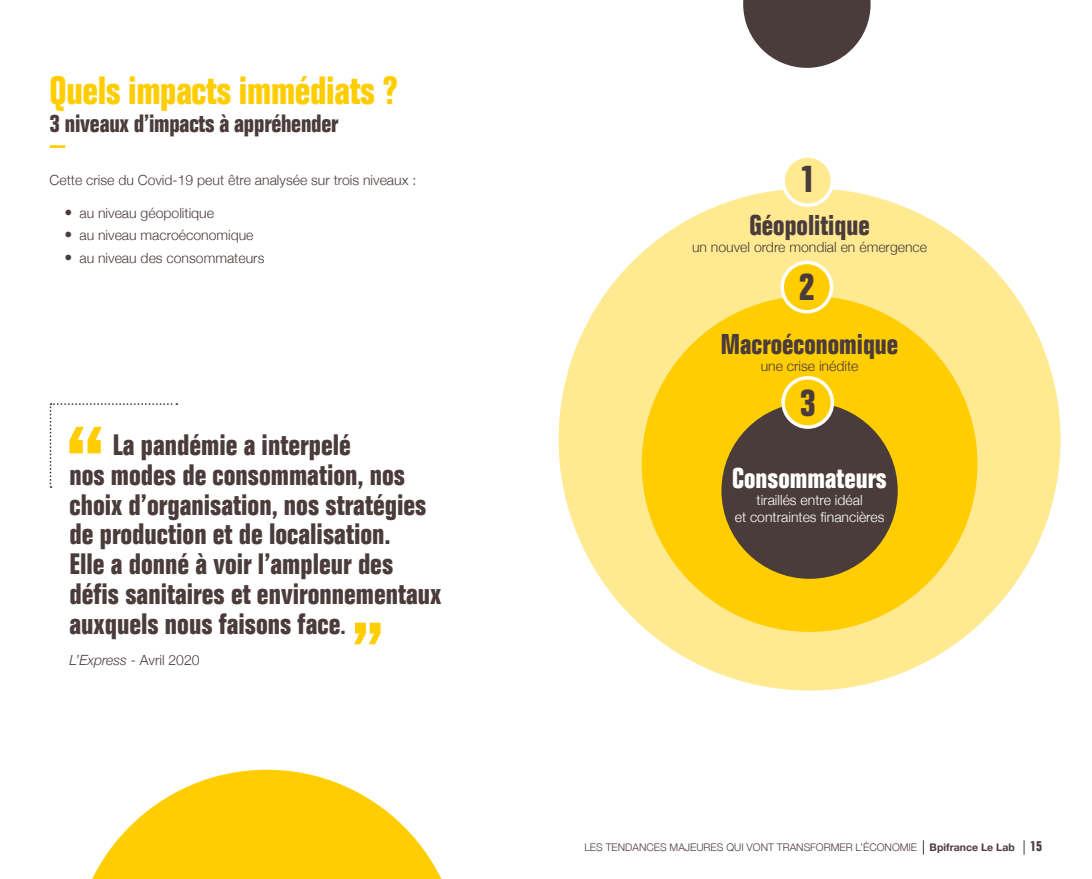
<style>
.page{position:relative;width:1092px;height:879px;background:#fff}
.page>*{position:absolute;margin:0;border:0;box-sizing:border-box;transform-origin:0 0}
.t1{font:700 condensed 38.5px "Folio";letter-spacing:-.01em;color:#ffcd00}
.t2{font:700 condensed 37.62px "Folio";color:#4b3c3c}
.t3{font:700 condensed 28.88px/29.8px "Folio";color:#4b3c3c}
.t4{font:700 condensed 28px "Folio";color:#4b3c3c}
.t5{font:700 condensed 28px "Folio";color:#fff}
.t6{font:700 condensed 24.5px "Folio";letter-spacing:-.01em;color:#4b3c3c}
.t7{font:300 14px "Helvetica Neue";color:#4b3c3c}
.t8{font:300 14px/16.8px "Helvetica Neue";color:#fff;text-align:center}
.t9{font:300 10.5px "Helvetica Neue";color:#4b3c3c}
.s1{font-size:15.75px}
.s2{font-size:24.5px}
.s3{font-style:italic}
.s4{font-weight:700}
.s5{font-family:"Folio";font-weight:700;font-stretch:condensed;font-size:14px}
</style>
<div class="page">
<div style="left:558px;top:188px;width:502px;height:502px;background:#ffea91;border-radius:50%"></div>
<div style="left:641px;top:296px;width:336px;height:335px;background:#ffcd00;border-radius:50%"></div>
<hr style="left:50px;top:145px;width:15px;height:3px;background:#ffcd00">
<div style="left:721px;top:402px;width:176px;height:176px;background:#4b3c3c;border-radius:50%"></div>
<svg style="left:354px;top:622px;width:26px;height:22px"></svg>
<svg style="left:50px;top:403px;width:127px;height:84px"></svg>
<svg style="left:743px;top:0;width:127px;height:68px"></svg>
<svg style="left:92px;top:769px;width:349px;height:109px;fill:#ffcd00"></svg>
<div style="left:783px;top:156px;width:49px;height:49px;background:#ffea91;border-radius:50%"></div>
<div style="left:781px;top:154px;width:53px;height:53px;border:4px solid #fff;border-radius:50%"></div>
<div style="left:782px;top:262px;width:49px;height:49px;background:#ffcd00;border-radius:50%"></div>
<div style="left:780px;top:260px;width:53px;height:53px;border:4px solid #fff;border-radius:50%"></div>
<div style="left:783px;top:377px;width:49px;height:50px;background:#ffcd00;border-radius:50%"></div>
<div style="left:781px;top:376px;width:53px;height:52px;border:4px solid #fff;border-radius:50%"></div>
<svg style="left:922px;top:840px;width:1px;height:14px"></svg>
<svg style="left:1023px;top:840px;width:1px;height:14px"></svg>
<h1 class="t1" style="left:50px;top:69px;width:350px">Quels impacts immédiats ?</h1>
<p class="t6" style="left:50px;top:110px;width:290px">3 niveaux d’impacts à appréhender</p>
<p class="t7" style="left:50px;top:169px;width:368px">Cette crise du Covid-19 peut être analysée sur trois niveaux :</p>
<p class="t7" style="left:64px;top:201px;width:151px"><span class="s1">•</span> au niveau géopolitique</p>
<p class="t7" style="left:64px;top:224px;width:190px"><span class="s1">•</span> au niveau macroéconomique</p>
<p class="t7" style="left:64px;top:246px;width:201px"><span class="s1">•</span> au niveau des consommateurs</p>
<p class="t3" style="left:69px;top:430px;width:373px;text-indent:43px">La pandémie a interpelé<br>nos modes de consommation, nos choix d’organisation, nos stratégies de production et de localisation.<br>Elle a donné à voir l’ampleur des défis sanitaires et environnementaux auxquels nous faisons face<span class="s2">.</span></p>
<p class="t7" style="left:69px;top:648px;width:132px"><span class="s3">L’Express</span> - Avril 2020</p>
<h2 class="t2" style="left:799px;top:158px;width:18px">1</h2>
<p class="t4" style="left:749px;top:209px;width:122px">Géopolitique</p>
<p class="t7" style="left:692px;top:235px;width:236px">un nouvel ordre mondial en émergence</p>
<h2 class="t2" style="left:798px;top:266px;width:18px">2</h2>
<p class="t4" style="left:720px;top:329px;width:179px">Macroéconomique</p>
<p class="t7" style="left:760px;top:354px;width:99px">une crise inédite</p>
<h2 class="t2" style="left:799px;top:381px;width:18px">3</h2>
<p class="t5" style="left:732px;top:462px;width:156px">Consommateurs</p>
<p class="t8" style="left:734px;top:490px;width:151px">tiraillés entre idéal<br>et contraintes financières</p>
<p class="t9" style="left:584px;top:838px;width:459px">LES TENDANCES MAJEURES QUI VONT TRANSFORMER L’ÉCONOMIE <span class="s4">Bpifrance Le Lab</span> <span class="s5">15</span></p>
</div>
